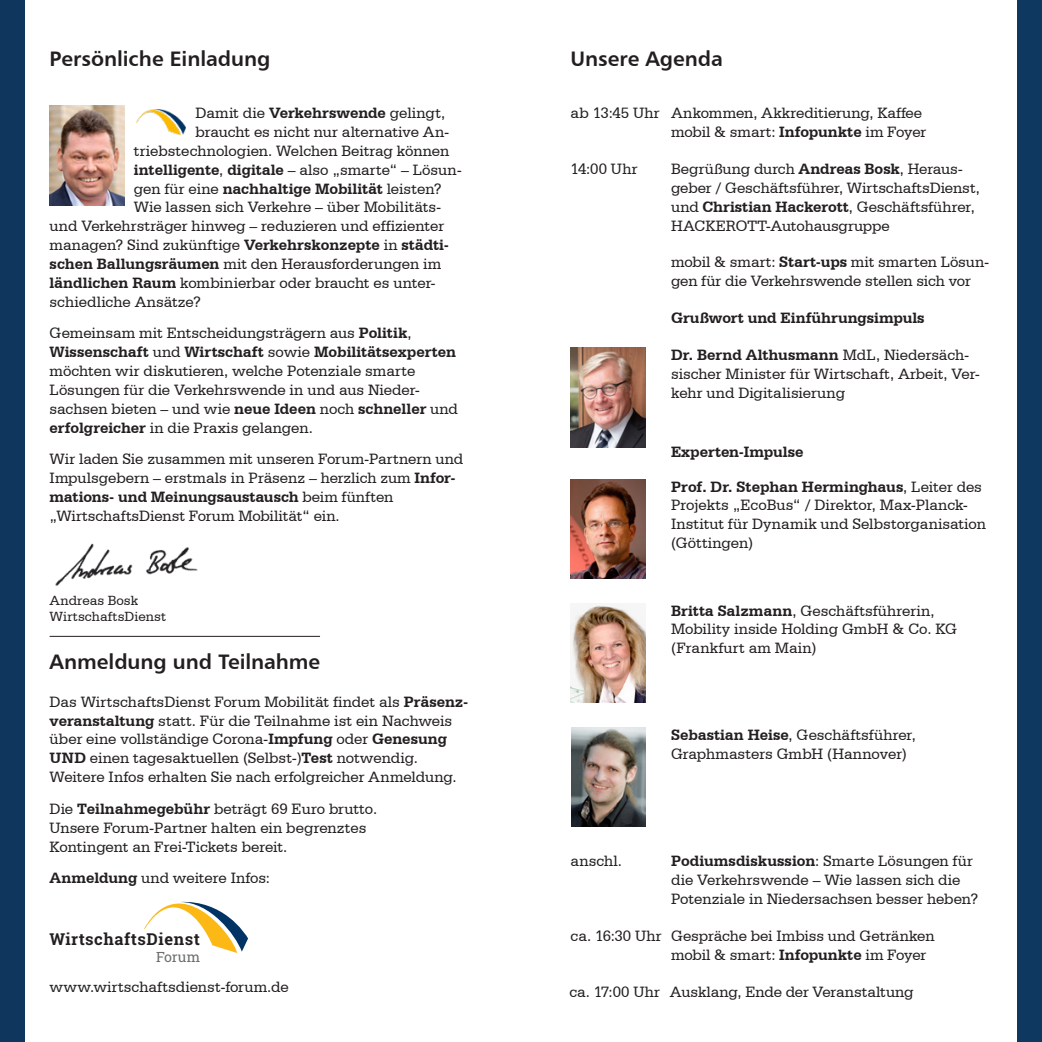
<style>
.page{position:relative;width:1042px;height:1042px;background:#fff}
.page>*{position:absolute;margin:0;border:0;box-sizing:border-box;transform-origin:0 0}
.t1{font:21px "Humanist 777 BT Bold B";letter-spacing:-.005em;color:#231f20}
.t2{font:700 16.45px "Roboto Slab";letter-spacing:.035em;color:#231f20}
.t3{font:15.75px/18.9px "Serifa BT";letter-spacing:-.005em;color:#231f20}
.t4{font:700 15.75px "Serifa BT";color:#231f20}
.t5{font:15.75px "Serifa BT";letter-spacing:.015em;color:#231f20}
.t6{font:14.17px "Roboto Slab";color:#6c6d70}
.t7{font:14px/16.8px "Serifa BT";color:#231f20}
.s1{font-weight:700}
.s2{font-weight:400}
</style>
<div class="page">
<img style="left:55px;top:543px;width:143px;height:43px">
<div style="left:0;top:0;width:25px;height:1042px;background:#0f375e"></div>
<img style="left:50px;top:106px;width:74px;height:99px">
<img style="left:136px;top:110px;width:50px;height:24px">
<svg style="left:144px;top:902px;width:104px;height:51px"></svg>
<hr style="left:50px;top:636px;width:270px;height:1px;background:#231f20">
<div style="left:1017px;top:0;width:25px;height:1042px;background:#0f3860"></div>
<img style="left:570px;top:348px;width:75px;height:99px">
<img style="left:570px;top:479px;width:75px;height:100px">
<img style="left:570px;top:603px;width:75px;height:100px">
<img style="left:571px;top:727px;width:74px;height:100px">
<p class="t1" style="left:50px;top:45px;width:222px">Persönliche Einladung</p>
<p class="t3" style="left:196px;top:103px;width:251px">Damit die <span class="s1">Verkehrswende</span> gelingt,</p>
<p class="t3" style="left:196px;top:122px;width:255px">braucht es nicht nur alternative An-</p>
<p class="t3" style="left:134px;top:141px;width:317px">triebstechnologien. Welchen Beitrag können</p>
<p class="t3" style="left:134px;top:160px;width:329px"><span class="s1">intelligente</span>, <span class="s1">digitale</span> – also „smarte“ – Lösun-</p>
<p class="t4" style="left:134px;top:179px;width:309px"><span class="s2">gen für eine</span> nachhaltige Mobilität <span class="s2">leisten?</span></p>
<p class="t3" style="left:134px;top:198px;width:309px">Wie lassen sich Verkehre – über Mobilitäts-</p>
<p class="t3" style="left:50px;top:216px;width:396px">und Verkehrsträger hinweg – reduzieren und effizienter</p>
<p class="t3" style="left:50px;top:235px;width:401px">managen? Sind zukünftige <span class="s1">Verkehrskonzepte</span> in <span class="s1">städti-</span></p>
<p class="t3" style="left:50px;top:254px;width:393px"><span class="s1">schen Ballungsräumen</span> mit den Herausforderungen im</p>
<p class="t3" style="left:50px;top:273px;width:388px"><span class="s1">ländlichen Raum</span> kombinierbar oder braucht es unter-</p>
<p class="t3" style="left:50px;top:292px;width:153px">schiedliche Ansätze?</p>
<p class="t3" style="left:50px;top:324px;width:410px">Gemeinsam mit Entscheidungsträgern aus <span class="s1">Politik</span>, <span class="s1">Wissenschaft</span> und <span class="s1">Wirtschaft</span> sowie <span class="s1">Mobilitätsexperten </span>möchten wir diskutieren, welche Potenziale smarte Lösungen für die Verkehrswende in und aus Nieder&shy;sachsen bieten – und wie <span class="s1">neue Ideen</span> noch <span class="s1">schneller</span> und <span class="s1">erfolgreicher</span> in die Praxis gelangen.</p>
<p class="t3" style="left:50px;top:450px;width:415px">Wir laden Sie zusammen mit unseren Forum-Partnern und Impulsgebern – erstmals in Präsenz – herzlich zum <span class="s1">Infor&shy;mations- und Meinungsaustausch</span> beim fünften „WirtschaftsDienst Forum Mobilität“ ein.</p>
<p class="t7" style="left:50px;top:591px;width:118px">Andreas Bosk<br>WirtschaftsDienst</p>
<p class="t1" style="left:50px;top:648px;width:272px">Anmeldung und Teilnahme</p>
<p class="t3" style="left:50px;top:692px;width:420px">Das WirtschaftsDienst Forum Mobilität findet als <span class="s1">Präsenz&shy;veranstaltung</span> statt. Für die Teilnahme ist ein Nachweis über eine vollständige Corona-<span class="s1">Impfung</span> oder <span class="s1">Genesung UND</span> einen tagesaktuellen (Selbst-)<span class="s1">Test</span> notwendig.<br>Weitere Infos erhalten Sie nach erfolgreicher Anmeldung.</p>
<p class="t3" style="left:50px;top:799px;width:329px">Die <span class="s1">Teilnahmegebühr</span> beträgt 69 Euro brutto.<br>Unsere Forum-Partner halten ein begrenztes<br>Kontingent an Frei-Tickets bereit.</p>
<p class="t3" style="left:50px;top:868px;width:222px"><span class="s1">Anmeldung</span> und weitere Infos:</p>
<p class="t2" style="left:50px;top:928px;width:152px">WirtschaftsDienst</p>
<p class="t6" style="left:156px;top:947px;width:46px">Forum</p>
<p class="t3" style="left:50px;top:977px;width:241px">www.wirtschaftsdienst-forum.de</p>
<p class="t1" style="left:570px;top:45px;width:154px">Unsere Agenda</p>
<p class="t3" style="left:570px;top:103px;width:91px">ab 13:45 Uhr</p>
<p class="t3" style="left:570px;top:159px;width:68px">14:00 Uhr</p>
<p class="t3" style="left:671px;top:103px;width:257px">Ankommen, Akkreditierung, Kaffee mobil &amp; smart: <span class="s1">Infopunkte</span> im Foyer</p>
<p class="t3" style="left:671px;top:159px;width:310px">Begrüßung durch <span class="s1">Andreas Bosk</span>, Heraus&shy;geber / Geschäftsführer, WirtschaftsDienst, und <span class="s1">Christian Hackerott</span>, Geschäftsführer, HACKEROTT-Autohausgruppe</p>
<p class="t3" style="left:671px;top:252px;width:320px">mobil &amp; smart: <span class="s1">Start-ups</span> mit smarten Lösun&shy;gen für die Verkehrswende stellen sich vor</p>
<p class="t4" style="left:671px;top:308px;width:255px">Grußwort und Einführungsimpuls</p>
<p class="t3" style="left:671px;top:345px;width:310px"><span class="s1">Dr. Bernd Althusmann</span> MdL, Niedersäch&shy;sischer Minister für Wirtschaft, Arbeit, Ver&shy;kehr und Digitalisierung</p>
<p class="t4" style="left:671px;top:442px;width:134px">Experten-Impulse</p>
<p class="t3" style="left:671px;top:477px;width:316px"><span class="s1">Prof. Dr. Stephan Herminghaus</span>, Leiter des Projekts „EcoBus“ / Direktor, Max-Planck-Institut für Dynamik und Selbstorganisation (Göttingen)</p>
<p class="t3" style="left:671px;top:601px;width:287px"><span class="s1">Britta Salzmann</span>, Geschäftsführerin,<br>Mobility inside Holding GmbH &amp; Co. KG</p>
<p class="t5" style="left:671px;top:639px;width:147px">(Frankfurt am Main)</p>
<p class="t3" style="left:671px;top:725px;width:246px"><span class="s1">Sebastian Heise</span>, Geschäftsführer,<br>Graphmasters GmbH (Hannover)</p>
<p class="t3" style="left:570px;top:851px;width:53px">anschl.</p>
<p class="t3" style="left:671px;top:851px;width:308px"><span class="s1">Podiumsdiskussion</span>: Smarte Lösungen für die Verkehrswende – Wie lassen sich die<br>Potenziale in Niedersachsen besser heben?</p>
<p class="t3" style="left:570px;top:926px;width:93px">ca. 16:30 Uhr</p>
<p class="t3" style="left:671px;top:926px;width:265px">Gespräche bei Imbiss und Getränken mobil &amp; smart: <span class="s1">Infopunkte</span> im Foyer</p>
<p class="t3" style="left:569px;top:982px;width:92px">ca. 17:00 Uhr</p>
<p class="t3" style="left:670px;top:982px;width:245px">Ausklang, Ende der Veranstaltung</p>
</div>
